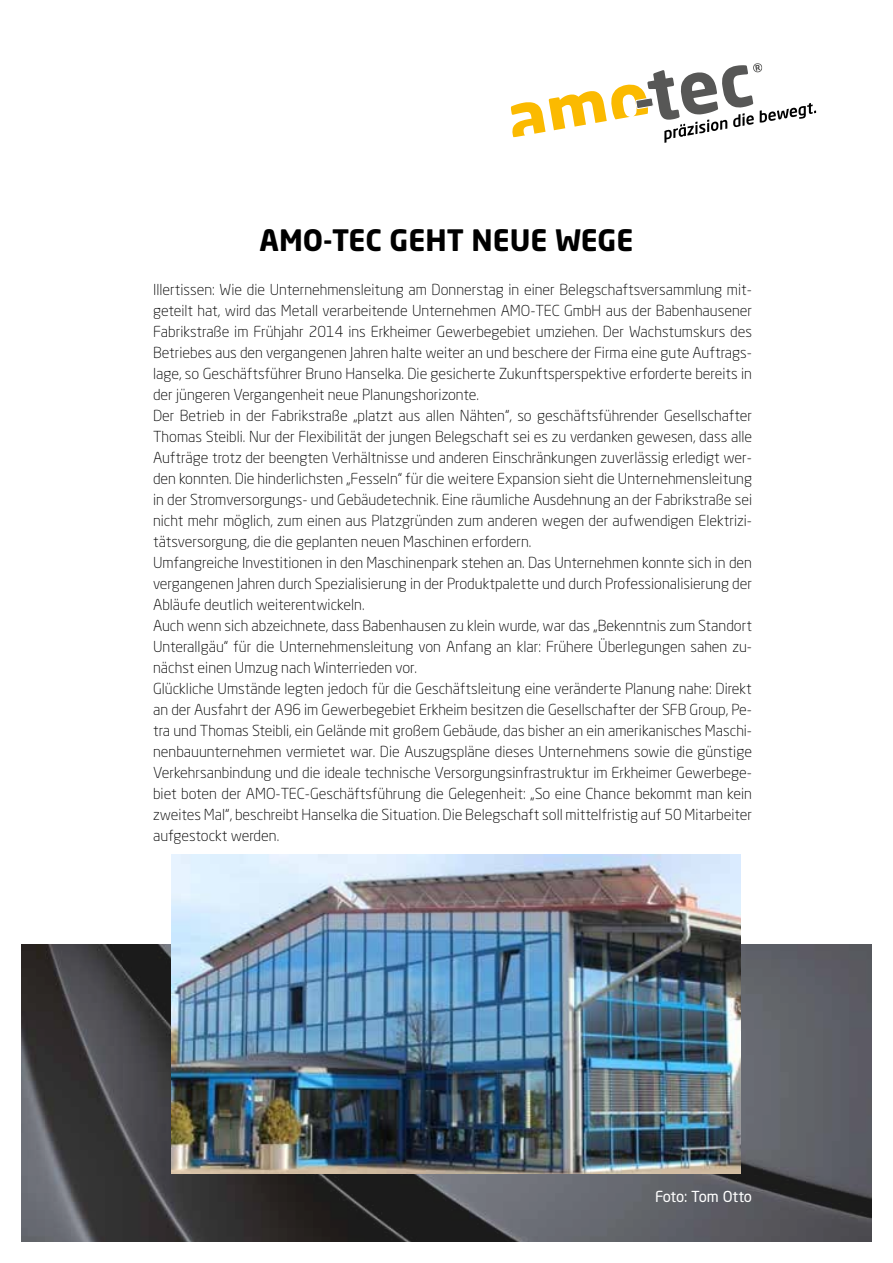
<style>
.page{position:relative;width:893px;height:1263px;background:#fff}
.page>*{position:absolute;margin:0;border:0;box-sizing:border-box;transform-origin:0 0}
.t1{font:700 29.25px "Neo Sans Pro";color:#000}
.t2{font:300 15px/21px "Neo Sans Std";color:#000}
.t3{font:15px "Neo Sans Std";letter-spacing:-.015em;color:#fff}
</style>
<div class="page">
<img style="left:21px;top:944px;width:851px;height:298px">
<svg style="left:511px;top:63px;width:305px;height:80px"></svg>
<img style="left:171px;top:854px;width:569px;height:320px">
<h1 class="t1" style="left:260px;top:222px;width:375px">AMO-TEC GEHT NEUE WEGE</h1>
<p class="t2" style="left:153px;top:279px;width:601px">Illertissen: Wie die Unternehmensleitung am Donnerstag in einer Belegschaftsversammlung mit&shy;geteilt hat, wird das Metall verarbeitende Unternehmen AMO-TEC GmbH aus der Babenhausener Fabrikstraße im Frühjahr 2014 ins Erkheimer Gewerbegebiet umziehen. Der Wachstumskurs des Betriebes aus den vergangenen Jahren halte weiter an und beschere der Firma eine gute Auftrags&shy;lage, so Geschäftsführer Bruno Hanselka. Die gesicherte Zukunftsperspektive erforderte bereits in der jüngeren Vergangenheit neue Planungshorizonte.<br>Der Betrieb in der Fabrikstraße „platzt aus allen Nähten“, so geschäftsführender Gesellschafter Thomas Steibli. Nur der Flexibilität der jungen Belegschaft sei es zu verdanken gewesen, dass alle Aufträge trotz der beengten Verhältnisse und anderen Einschränkungen zuverlässig erledigt wer&shy;den konnten. Die hinderlichsten „Fesseln“ für die weitere Expansion sieht die Unternehmensleitung in der Stromversorgungs- und Gebäudetechnik. Eine räumliche Ausdehnung an der Fabrikstraße sei nicht mehr möglich, zum einen aus Platzgründen zum anderen wegen der aufwendigen Elektrizi&shy;tätsversorgung, die die geplanten neuen Maschinen erfordern.<br>Umfangreiche Investitionen in den Maschinenpark stehen an. Das Unternehmen konnte sich in den vergangenen Jahren durch Spezialisierung in der Produktpalette und durch Professionalisierung der Abläufe deutlich weiterentwickeln.<br>Auch wenn sich abzeichnete, dass Babenhausen zu klein wurde, war das „Bekenntnis zum Standort Unterallgäu“ für die Unternehmensleitung von Anfang an klar: Frühere Überlegungen sahen zu&shy;nächst einen Umzug nach Winterrieden vor.<br>Glückliche Umstände legten jedoch für die Geschäftsleitung eine veränderte Planung nahe: Direkt an der Ausfahrt der A96 im Gewerbegebiet Erkheim besitzen die Gesellschafter der SFB Group, Pe&shy;tra und Thomas Steibli, ein Gelände mit großem Gebäude, das bisher an ein amerikanisches Maschi&shy;nenbauunternehmen vermietet war. Die Auszugspläne dieses Unternehmens sowie die günstige Verkehrsanbindung und die ideale technische Versorgungsinfrastruktur im Erkheimer Gewerbege&shy;biet boten der AMO-TEC-Geschäftsführung die Gelegenheit: „So eine Chance bekommt man kein zweites Mal“, beschreibt Hanselka die Situation. Die Belegschaft soll mittelfristig auf 50 Mitarbeiter aufgestockt werden.</p>
<p class="t3" style="left:655px;top:1187px;width:99px">Foto: Tom Otto</p>
</div>
